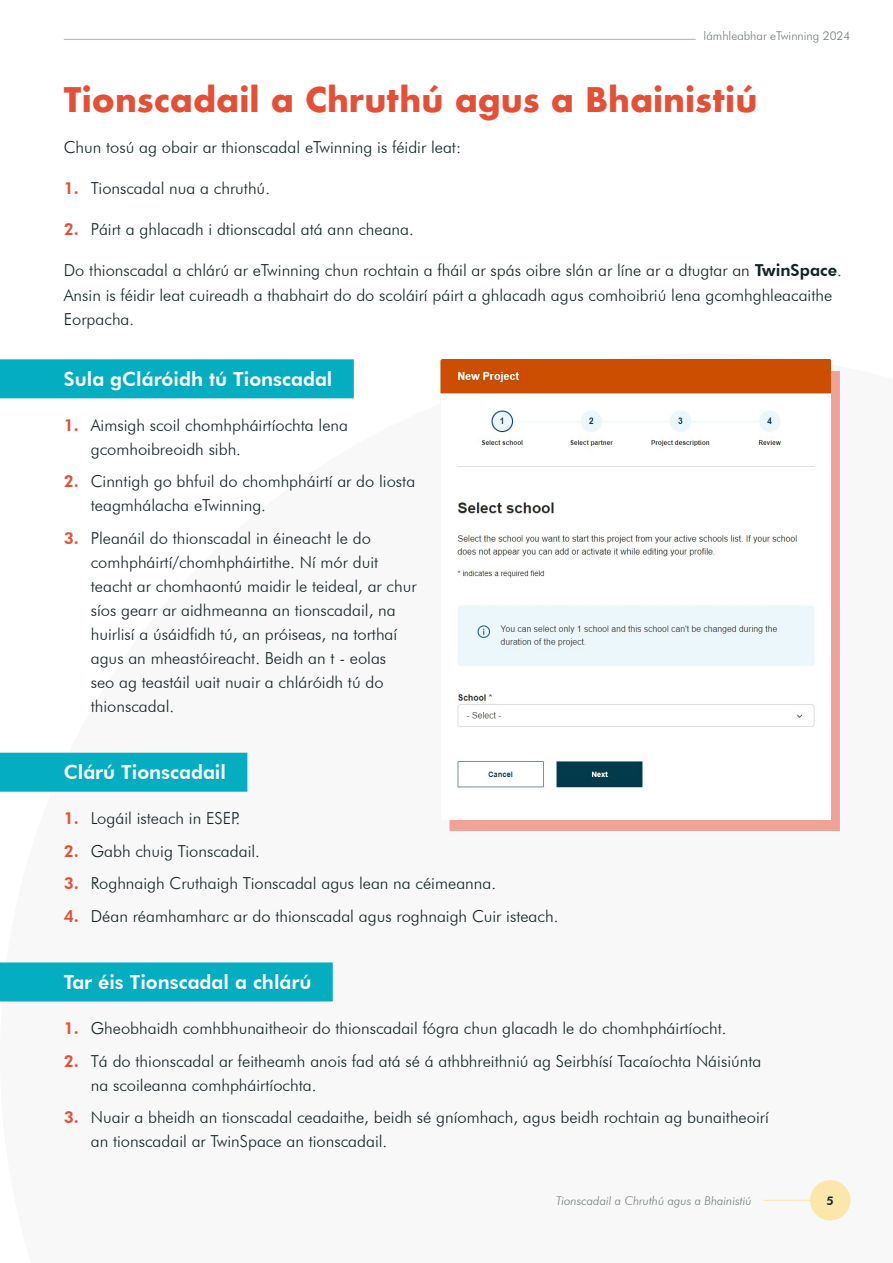
<style>
.page{position:relative;width:893px;height:1263px;background:#fff}
.page>*{position:absolute;margin:0;border:0;box-sizing:border-box;transform-origin:0 0}
.body_copy{font:700 33px "Futura";color:#e54f36}
.Sub_Heading_red{font:800 19.5px "Futura BT";color:#fff}
.body_copy-2{font:300 16.5px/24px "Futura BT";color:#142326}
.t1{font:italic 300 12px "Futura BT";color:#727b7d}
.t2{font:300 12px "Futura BT";color:#727b7d}
.t3{font:800 12px "Futura BT";color:#142326}
.s1{font-weight:800;color:#e54f36}
.s2{font-weight:800}
</style>
<div class="page">
<hr style="left:64px;top:39px;width:632px;height:1px;background:#a9a9d0">
<div style="left:0;top:753px;width:247px;height:39px;background:#04adbf"></div>
<div style="left:0;top:962px;width:333px;height:39px;background:#04adbf"></div>
<div style="left:0;top:359px;width:354px;height:39px;background:#04adbf"></div>
<div style="left:449px;top:371px;width:391px;height:460px;background:#e54f36;opacity:.5"></div>
<img style="left:440px;top:359px;width:390px;height:460px">
<div style="left:810px;top:1180px;width:40px;height:40px;background:#fbe7aa;border-radius:50%"></div>
<hr style="left:763px;top:1200px;width:47px;height:1px;background:#fbe7aa">
<p class="t2" style="left:704px;top:28px;width:148px">lámhleabhar eTwinning 2024</p>
<p class="body_copy" style="left:64px;top:76px;width:695px">Tionscadail a Chruthú agus a Bhainistiú</p>
<p class="body_copy-2" style="left:64px;top:135px;width:399px">Chun tosú ag obair ar thionscadal eTwinning is féidir leat:</p>
<p class="body_copy-2" style="left:64px;top:176px;width:208px"><span class="s1">1.</span> Tionscadal nua a chruthú.</p>
<p class="body_copy-2" style="left:64px;top:217px;width:352px"><span class="s1">2.</span> Páirt a ghlacadh i dtionscadal atá ann cheana.</p>
<p class="body_copy-2" style="left:64px;top:258px;width:780px">Do thionscadal a chlárú ar eTwinning chun rochtain a fháil ar spás oibre slán ar líne ar a dtugtar an <span class="s2">TwinSpace</span>.<br>Ansin is féidir leat cuireadh a thabhairt do do scoláirí páirt a ghlacadh agus comhoibriú lena gcomhghleacaithe<br>Eorpacha.</p>
<p class="Sub_Heading_red" style="left:64px;top:367px;width:270px">Sula gCláróidh tú Tionscadal</p>
<p class="body_copy-2" style="left:91px;top:413px;width:259px;text-indent:-27px"><span class="s1">1.</span> Aimsigh scoil chomhpháirtíochta lena gcomhoibreoidh sibh.</p>
<p class="body_copy-2" style="left:91px;top:469px;width:326px;text-indent:-27px"><span class="s1">2.</span> Cinntigh go bhfuil do chomhpháirtí ar do liosta teagmhálacha eTwinning.</p>
<p class="body_copy-2" style="left:91px;top:526px;width:327px;text-indent:-27px"><span class="s1">3.</span> Pleanáil do thionscadal in éineacht le do comhpháirtí/chomhpháirtithe. Ní mór duit teacht ar chomhaontú maidir le teideal, ar chur síos gearr ar aidhmeanna an tionscadail, na huirlisí a úsáidfidh tú, an próiseas, na torthaí agus an mheastóireacht. Beidh an t - eolas<br>seo ag teastáil uait nuair a chláróidh tú do thionscadal.</p>
<p class="Sub_Heading_red" style="left:64px;top:760px;width:164px">Clárú Tionscadail</p>
<p class="body_copy-2" style="left:64px;top:806px;width:178px"><span class="s1">1.</span> Logáil isteach in ESEP.</p>
<p class="body_copy-2" style="left:64px;top:839px;width:198px"><span class="s1">2.</span> Gabh chuig Tionscadail.</p>
<p class="body_copy-2" style="left:64px;top:871px;width:434px"><span class="s1">3.</span> Roghnaigh Cruthaigh Tionscadal agus lean na céimeanna.</p>
<p class="body_copy-2" style="left:64px;top:904px;width:496px"><span class="s1">4.</span> Déan réamhamharc ar do thionscadal agus roghnaigh Cuir isteach.</p>
<p class="Sub_Heading_red" style="left:64px;top:970px;width:249px">Tar éis Tionscadal a chlárú</p>
<p class="body_copy-2" style="left:64px;top:1016px;width:664px"><span class="s1">1.</span> Gheobhaidh comhbhunaitheoir do thionscadail fógra chun glacadh le do chomhpháirtíocht.</p>
<p class="body_copy-2" style="left:91px;top:1048px;width:672px;text-indent:-27px"><span class="s1">2.</span> Tá do thionscadal ar feitheamh anois fad atá sé á athbhreithniú ag Seirbhísí Tacaíochta Náisiúnta na scoileanna comhpháirtíochta.</p>
<p class="body_copy-2" style="left:91px;top:1105px;width:680px;text-indent:-27px"><span class="s1">3.</span> Nuair a bheidh an tionscadal ceadaithe, beidh sé gníomhach, agus beidh rochtain ag bunaitheoirí an tionscadail ar TwinSpace an tionscadail.</p>
<p class="t1" style="left:556px;top:1193px;width:197px">Tionscadail a Chruthú agus a Bhainistiú</p>
<p class="t3" style="left:827px;top:1193px;width:9px">5</p>
</div>
